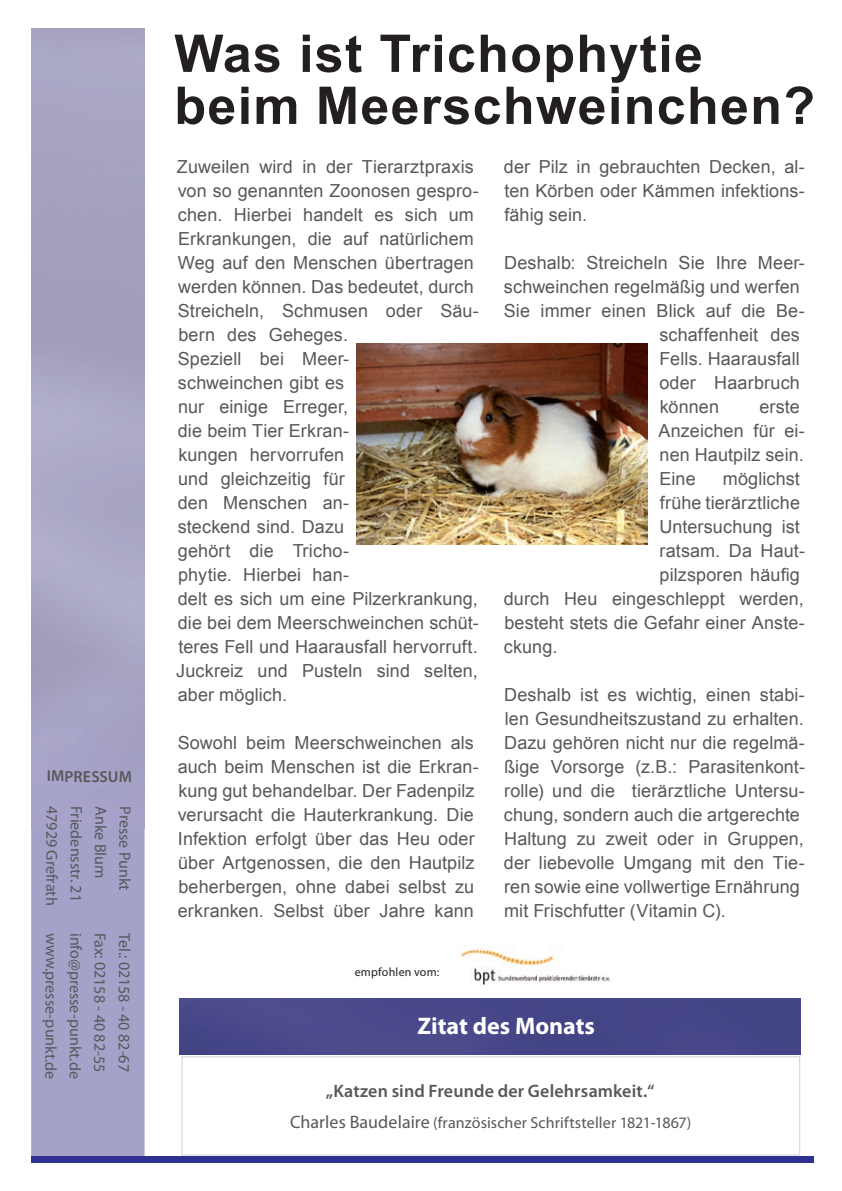
<style>
.page{position:relative;width:842px;height:1191px;background:#fff}
.page>*{position:absolute;margin:0;border:0;box-sizing:border-box;transform-origin:0 0}
.t1{font:700 52px/52px "Arial";letter-spacing:.025em;color:#231f20}
.t2{font:700 24px "Myriad Pro";color:#fff}
.t3{font:18px/24px "Arial";letter-spacing:.005em;color:#57585a}
.t4{font:600 18px "Myriad Pro";letter-spacing:.005em;color:#57585a}
.t5{font:16px "Myriad Pro";letter-spacing:-.005em;color:#57585a}
.t6{font:600 16px "Myriad Pro";letter-spacing:.005em;color:#57585a}
.t7{font:12px "Myriad Pro";letter-spacing:.02em;color:#231f20}
.s1{font-size:18px}
</style>
<div class="page">
<div style="left:31px;top:828px;width:114px;height:329px;background:#a5a2ca"></div>
<div style="left:31px;top:1157px;width:783px;height:6px;background:#2e3092"></div>
<div style="left:180px;top:998px;width:621px;height:56px;background:#464788"></div>
<img style="left:460px;top:948px;width:151px;height:37px">
<img style="left:356px;top:344px;width:291px;height:200px">
<svg style="left:181px;top:1056px;width:619px;height:99px"></svg>
<p class="t6" style="left:47px;top:766px;width:87px">IMPRESSUM</p>
<p class="t5" style="left:62px;top:806px;width:101px;rotate:90deg">47929 Grefrath</p>
<p class="t5" style="left:86px;top:806px;width:97px;rotate:90deg">Friedensstr. 21</p>
<p class="t5" style="left:110px;top:806px;width:74px;rotate:90deg">Anke Blum</p>
<p class="t5" style="left:135px;top:806px;width:86px;rotate:90deg">Presse Punkt</p>
<p class="t5" style="left:61px;top:932px;width:148px;rotate:90deg">www.presse-punkt.de</p>
<p class="t5" style="left:85px;top:932px;width:147px;rotate:90deg">info@presse-punkt.de</p>
<p class="t5" style="left:110px;top:933px;width:141px;rotate:90deg">Fax: 02158 - 40 82-55</p>
<p class="t5" style="left:134px;top:933px;width:140px;rotate:90deg">Tel.: 02158 - 40 82-67</p>
<h1 class="t1" style="left:174px;top:29px;width:642px">Was ist Trichophytie beim Meerschweinchen?</h1>
<p class="t3" style="left:176px;top:155px;width:304px">Zuweilen wird in der Tierarztpraxis von so genannten Zoonosen gespro&shy;chen. Hierbei handelt es sich um<br>Erkrankungen, die auf natürlichem<br>Weg auf den Menschen übertragen werden können. Das bedeutet, durch<br>Streicheln, Schmusen oder Säu&shy;bern des Geheges.<br>Speziell bei Meer-<br>schweinchen gibt es<br>nur einige Erreger,<br>die beim Tier Erkran-<br>kungen hervorrufen<br>und gleichzeitig für<br>den Menschen an-<br>steckend sind. Dazu<br>gehört die Tricho-<br>phytie. Hierbei han-<br>delt es sich um eine Pilzerkrankung, die bei dem Meerschweinchen schüt&shy;teres Fell und Haarausfall hervorruft.<br>Juckreiz und Pusteln sind selten, aber möglich.</p>
<p class="t3" style="left:178px;top:731px;width:303px">Sowohl beim Meerschweinchen als auch beim Menschen ist die Erkran&shy;kung gut behandelbar. Der Fadenpilz verursacht die Hauterkrankung. Die Infektion erfolgt über das Heu oder über Artgenossen, die den Hautpilz beherbergen, ohne dabei selbst zu erkranken. Selbst über Jahre kann</p>
<p class="t3" style="left:504px;top:155px;width:303px;text-align:justify">der Pilz in gebrauchten Decken, al&shy;ten Körben oder Kämmen infektions&shy;fähig sein.</p>
<p class="t3" style="left:504px;top:251px;width:302px">Deshalb: Streicheln Sie Ihre Meer-</p>
<p class="t3" style="left:504px;top:275px;width:297px">schweinchen regelmäßig und werfen</p>
<p class="t3" style="left:504px;top:299px;width:303px">Sie immer einen Blick auf die Be-</p>
<p class="t3" style="left:659px;top:323px;width:142px">schaffenheit des</p>
<p class="t3" style="left:659px;top:346px;width:142px">Fells. Haarausfall</p>
<p class="t3" style="left:659px;top:370px;width:142px">oder Haarbruch</p>
<p class="t3" style="left:660px;top:394px;width:61px">können</p>
<p class="t3" style="left:658px;top:394px;width:148px;text-indent:101px">erste<br>Anzeichen für ei&shy;nen Hautpilz sein.<br>Eine</p>
<p class="t3" style="left:723px;top:466px;width:79px">möglichst</p>
<p class="t3" style="left:660px;top:490px;width:142px">frühe tierärztliche</p>
<p class="t3" style="left:659px;top:514px;width:142px">Untersuchung ist</p>
<p class="t3" style="left:660px;top:538px;width:147px">ratsam. Da Haut-</p>
<p class="t3" style="left:660px;top:562px;width:142px">pilzsporen häufig</p>
<p class="t3" style="left:504px;top:586px;width:301px">durch Heu eingeschleppt werden,</p>
<p class="t3" style="left:504px;top:610px;width:302px">besteht stets die Gefahr einer Anste-</p>
<p class="t3" style="left:504px;top:634px;width:55px">ckung.</p>
<p class="t3" style="left:504px;top:682px;width:303px">Deshalb ist es wichtig, einen stabi&shy;len Gesundheitszustand zu erhalten.<br>Dazu gehören nicht nur die regelmä&shy;ßige Vorsorge (z.B.: Parasitenkont&shy;rolle) und die tierärztliche Untersu&shy;chung, sondern auch die artgerechte Haltung zu zweit oder in Gruppen, der liebevolle Umgang mit den Tie&shy;ren sowie eine vollwertige Ernährung mit Frischfutter (Vitamin C).</p>
<p class="t7" style="left:355px;top:964px;width:86px">empfohlen vom:</p>
<h2 class="t2" style="left:417px;top:1010px;width:179px">Zitat des Monats</h2>
<p class="t4" style="left:326px;top:1079px;width:330px">„Katzen sind Freunde der Gelehrsamkeit.“</p>
<p class="t5" style="left:290px;top:1113px;width:403px"><span class="s1">Charles Baudelaire</span> (französischer Schriftsteller 1821-1867)</p>
</div>
